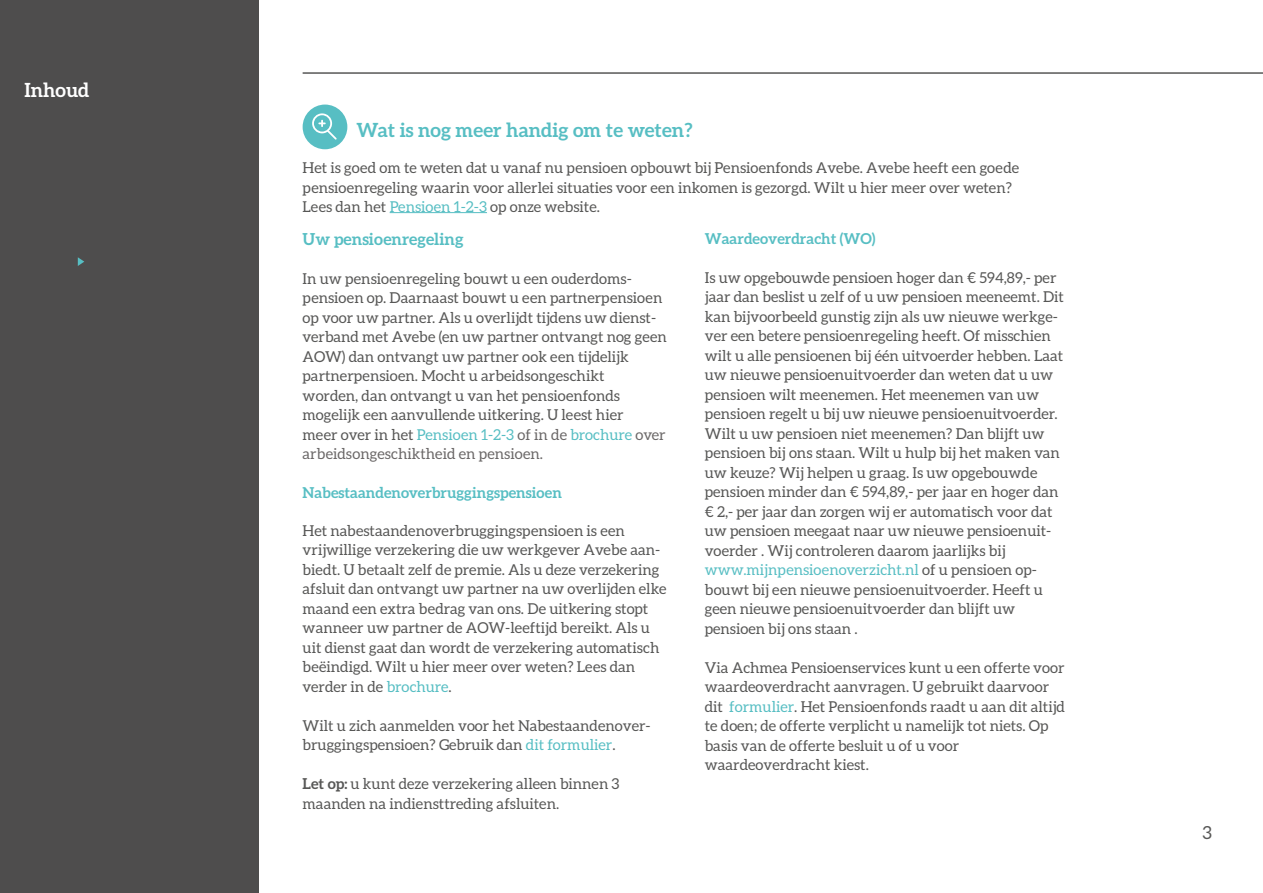
<style>
.page{position:relative;width:1263px;height:893px;background:#fff}
.page>*{position:absolute;margin:0;border:0;box-sizing:border-box;transform-origin:0 0}
.t1{font:700 19.5px "Aleo";color:#57bec3}
.t2{font:700 19.5px "Aleo";color:#fff}
.t3{font:18px "Aleo";color:#575756}
.t4{font:700 16.5px "Aleo";color:#57bec3}
.t5{font:15px/19.5px "Aleo";color:#575756}
.t6{font:700 15px "Aleo";color:#57bec3}
.s1{color:#57bec3}
.s2{color:#6b6868}
.s3{font-weight:700}
</style>
<div class="page">
<div style="left:0;top:0;width:259px;height:893px;background:#4e4d4d"></div>
<hr style="left:303px;top:72px;width:960px;height:2px;background:#575756">
<hr style="left:390px;top:212px;width:97px;height:1px;background:#57bec3">
<div style="left:303px;top:105px;width:44px;height:44px;background:#57bec3;border-radius:50%"></div>
<svg style="left:312px;top:113px;width:25px;height:27px"></svg>
<svg style="left:78px;top:257px;width:6px;height:9px"></svg>
<h1 class="t2" style="left:24px;top:78px;width:67px">Inhoud</h1>
<h1 class="t1" style="left:357px;top:119px;width:337px">Wat is nog meer handig om te weten?</h1>
<p class="t5" style="left:303px;top:158px;width:718px">Het is goed om te weten dat u vanaf nu pensioen opbouwt bij Pensioenfonds Avebe. Avebe heeft een goede pensioenregeling waarin voor allerlei situaties voor een inkomen is gezorgd. Wilt u hier meer over weten?<br>Lees dan het <span class="s1">Pensioen 1-2-3</span> op onze website.</p>
<p class="t4" style="left:303px;top:229px;width:163px">Uw pensioenregeling</p>
<p class="t5" style="left:303px;top:269px;width:366px">In uw pensioenregeling bouwt u een ouderdoms&shy;pensioen op. Daarnaast bouwt u een partnerpensioen op voor uw partner. Als u overlijdt tijdens uw dienst&shy;verband met Avebe (en uw partner ontvangt nog geen AOW) dan ontvangt uw partner ook een tijdelijk partnerpensioen. Mocht u arbeidsongeschikt<br>worden, dan ontvangt u van het pensioenfonds mogelijk een aanvullende uitkering. U leest hier<br>meer over in het <span class="s1">Pensioen 1-2-3</span> <span class="s2">of in de</span> <span class="s1">brochure</span> <span class="s2">over arbeidsongeschiktheid en pensioen.</span></p>
<p class="t6" style="left:303px;top:484px;width:261px">Nabestaandenoverbruggingspensioen</p>
<p class="t5" style="left:303px;top:521px;width:365px">Het nabestaandenoverbruggingspensioen is een vrijwillige verzekering die uw werkgever Avebe aan&shy;biedt. U betaalt zelf de premie. Als u deze verzekering afsluit dan ontvangt uw partner na uw overlijden elke maand een extra bedrag van ons. De uitkering stopt wanneer uw partner de AOW-leeftijd bereikt. Als u uit dienst gaat dan wordt de verzekering automatisch beëindigd. Wilt u hier meer over weten? Lees dan verder in de <span class="s1">brochure</span>.</p>
<p class="t5" style="left:303px;top:716px;width:349px">Wilt u zich aanmelden voor het Nabestaandenover&shy;bruggingspensioen? Gebruik dan <span class="s1">dit formulier</span>.</p>
<p class="t5" style="left:303px;top:774px;width:318px"><span class="s3">Let op:</span> u kunt deze verzekering alleen binnen 3 maanden na indiensttreding afsluiten.</p>
<p class="t6" style="left:705px;top:230px;width:172px">Waardeoverdracht (WO)</p>
<p class="t5" style="left:705px;top:267px;width:361px">Is uw opgebouwde pensioen hoger dan € 594,89,- per jaar dan beslist u zelf of u uw pensioen meeneemt. Dit kan bijvoorbeeld gunstig zijn als uw nieuwe werkge&shy;ver een betere pensioenregeling heeft. Of misschien wilt u alle pensioenen bij één uitvoerder hebben. Laat uw nieuwe pensioenuitvoerder dan weten dat u uw pensioen wilt meenemen. Het meenemen van uw pensioen regelt u bij uw nieuwe pensioenuitvoerder.<br>Wilt u uw pensioen niet meenemen? Dan blijft uw pensioen bij ons staan. Wilt u hulp bij het maken van uw keuze? Wij helpen u graag. Is uw opgebouwde pensioen minder dan € 594,89,- per jaar en hoger dan € 2,- per jaar dan zorgen wij er automatisch voor dat uw pensioen meegaat naar uw nieuwe pensioenuit&shy;voerder . Wij controleren daarom jaarlijks bij <span class="s1">www.mijnpensioenoverzicht.nl</span> of u pensioen op&shy;bouwt bij een nieuwe pensioenuitvoerder. Heeft u geen nieuwe pensioenuitvoerder dan blijft uw pensioen bij ons staan .</p>
<p class="t5" style="left:705px;top:657px;width:362px">Via Achmea Pensioenservices kunt u een offerte voor waardeoverdracht aanvragen. U gebruikt daarvoor dit <span class="s1">formulier</span>. Het Pensioenfonds raadt u aan dit altijd te doen; de offerte verplicht u namelijk tot niets. Op basis van de offerte besluit u of u voor waardeoverdracht kiest.</p>
<p class="t3" style="left:1202px;top:823px;width:11px">3</p>
</div>
